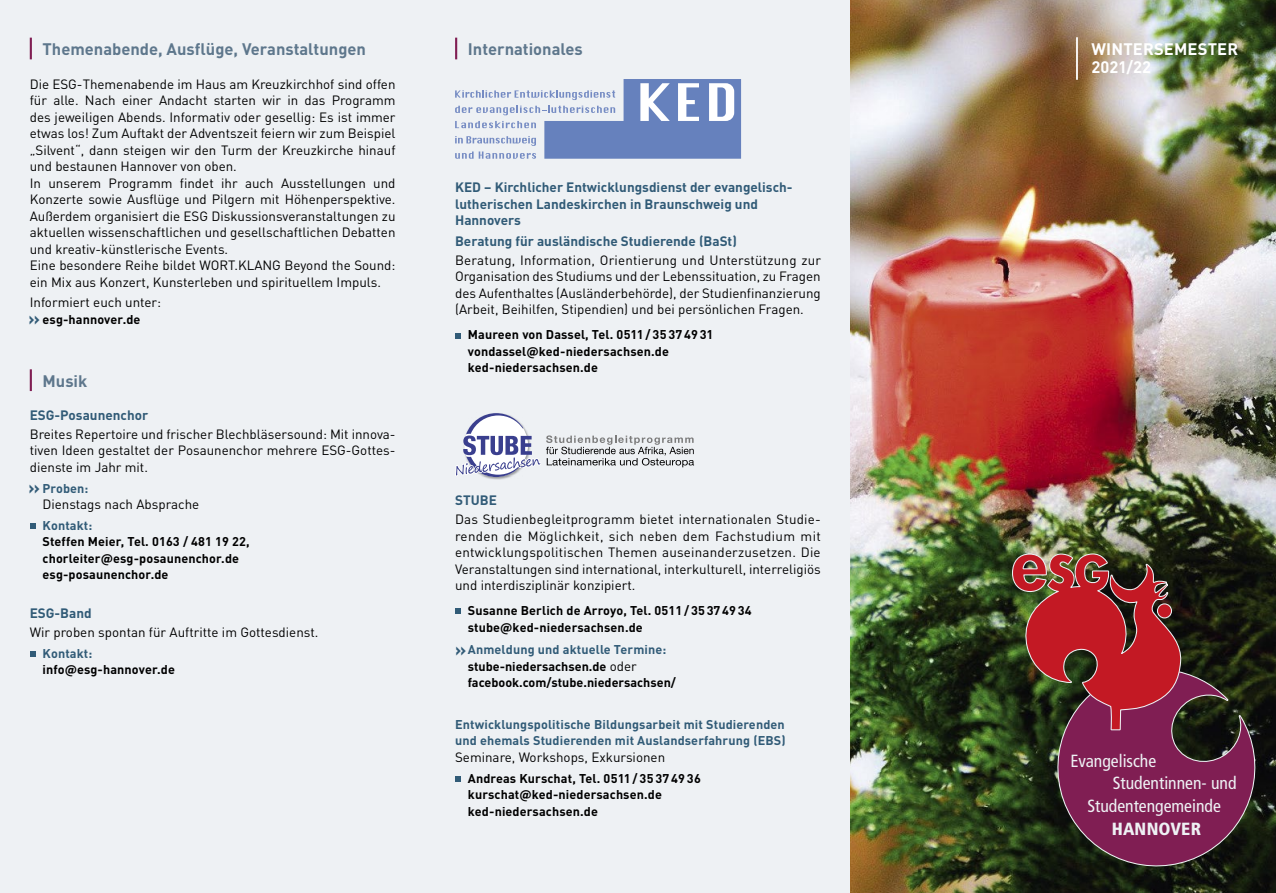
<style>
.page{position:relative;width:1276px;height:893px;background:#fff}
.page>*{position:absolute;margin:0;border:0;box-sizing:border-box;transform-origin:0 0}
.t1{font:condensed 17.55px "Frutiger LT Std";color:#eef1f4}
.t2{font:900 condensed 17.55px "Frutiger LT Std";letter-spacing:.01em;color:#eef1f4}
.t3{font:700 16.5px "DINOT";color:#5e778c}
.t4{font:700 16.5px/18px "DINOT";letter-spacing:.01em;color:#fff}
.t5{font:700 13.5px/16.5px "DINOT";color:#315b77}
.t6{font:13.35px/16.5px "DINOT";color:#000;text-align:justify}
.t7{font:700 12.6px/16.5px "DINOT";letter-spacing:.01em;color:#000}
.t8{font:700 12.6px/16.5px "DINOT";letter-spacing:.01em;color:#315b77}
.s1{font-size:18px;color:#315b77}
.s2{font-size:18px}
.s3{color:#315b77}
.s4{font-weight:400;font-size:13.35px}
</style>
<div class="page">
<div style="left:0;top:0;width:850px;height:893px;background:#eef1f4"></div>
<img style="left:850px;top:0;width:426px;height:893px">
<hr style="left:30px;top:369px;width:2px;height:22px;background:#801e53">
<svg style="left:30px;top:523px;width:6px;height:6px"></svg>
<svg style="left:30px;top:651px;width:6px;height:6px"></svg>
<hr style="left:455px;top:38px;width:2px;height:21px;background:#801e53">
<svg style="left:455px;top:79px;width:286px;height:80px"></svg>
<svg style="left:455px;top:333px;width:6px;height:6px"></svg>
<div style="left:463px;top:412px;width:68px;height:67px;background:#000;opacity:.35"></div>
<svg style="left:455px;top:413px;width:239px;height:64px"></svg>
<svg style="left:455px;top:608px;width:6px;height:6px"></svg>
<svg style="left:455px;top:776px;width:6px;height:6px"></svg>
<svg style="left:1044px;top:659px;width:224px;height:221px;background:#41202c"></svg>
<svg style="left:1011px;top:552px;width:170px;height:279px;background:#782a35"></svg>
<hr style="left:1076px;top:37px;width:2px;height:43px;background:#fff">
<hr style="left:30px;top:38px;width:2px;height:21px;background:#801e53">
<p class="t3" style="left:43px;top:38px;width:325px">Themenabende, Ausflüge, Veranstaltungen</p>
<p class="t6" style="left:30px;top:75px;width:367px;text-align:left">Die ESG-Themenabende im Haus am Kreuzkirchhof sind offen für alle. Nach einer Andacht starten wir in das Programm des jeweiligen Abends. Informativ oder gesellig: Es ist immer etwas los! Zum Auftakt der Adventszeit feiern wir zum Beispiel „Silvent“, dann steigen wir den Turm der Kreuzkirche hinauf und bestaunen Hannover von oben.<br>In unserem Programm findet ihr auch Ausstellungen und Konzerte sowie Ausflüge und Pilgern mit Höhenperspektive.<br>Außerdem organisiert die ESG Diskussionsveranstaltungen zu aktuellen wissenschaftlichen und gesellschaftlichen Debatten und kreativ-künstlerische Events.<br>Eine besondere Reihe bildet WORT.KLANG Beyond the Sound: ein Mix aus Konzert, Kunsterleben und spirituellem Impuls.</p>
<p class="t6" style="left:30px;top:294px;width:133px">Informiert euch unter:</p>
<p class="t7" style="left:29px;top:311px;width:113px"><span class="s1">››</span> esg-hannover.de</p>
<p class="t3" style="left:43px;top:370px;width:46px">Musik</p>
<p class="t5" style="left:30px;top:407px;width:120px">ESG-Posaunenchor</p>
<p class="t6" style="left:30px;top:425px;width:367px">Breites Repertoire und frischer Blechbläsersound: Mit innova&shy;tiven Ideen gestaltet der Posaunenchor mehrere ESG-Gottes&shy;dienste im Jahr mit.</p>
<p class="t8" style="left:29px;top:479px;width:61px"><span class="s2">››</span> Proben:</p>
<p class="t6" style="left:43px;top:496px;width:158px">Dienstags nach Absprache</p>
<p class="t8" style="left:43px;top:517px;width:51px">Kontakt:</p>
<p class="t7" style="left:43px;top:533px;width:209px">Steffen Meier, Tel. 0163 / 481 19 22, chorleiter@esg-posaunenchor.de esg-posaunenchor.de</p>
<p class="t5" style="left:30px;top:605px;width:63px">ESG-Band</p>
<p class="t6" style="left:30px;top:623px;width:290px">Wir proben spontan für Auftritte im Gottesdienst.</p>
<p class="t8" style="left:43px;top:644px;width:51px">Kontakt:</p>
<p class="t7" style="left:43px;top:661px;width:134px">info@esg-hannover.de</p>
<p class="t3" style="left:468px;top:38px;width:116px">Internationales</p>
<p class="t5" style="left:455px;top:179px;width:339px">KED – Kirchlicher Entwicklungsdienst der evangelisch&shy;lutherischen Landeskirchen in Braunschweig und<br>Hannovers</p>
<p class="t5" style="left:455px;top:232px;width:283px">Beratung für ausländische Studierende (BaSt)</p>
<p class="t6" style="left:455px;top:251px;width:367px">Beratung, Information, Orientierung und Unterstützung zur Organisation des Studiums und der Lebenssituation, zu Fragen des Aufenthaltes (Ausländerbehörde), der Studienfinanzierung (Arbeit, Beihilfen, Stipendien) und bei persönlichen Fragen.</p>
<p class="t7" style="left:468px;top:326px;width:247px">Maureen von Dassel, Tel. 0511/ 35 37 49 31 vondassel@ked-niedersachsen.de ked-niedersachsen.de</p>
<p class="t5" style="left:455px;top:492px;width:43px">STUBE</p>
<p class="t6" style="left:455px;top:510px;width:367px">Das Studienbegleitprogramm bietet internationalen Studie&shy;renden die Möglichkeit, sich neben dem Fachstudium mit entwicklungspolitischen Themen auseinanderzusetzen. Die Veranstaltungen sind international, interkulturell, interreligiös und interdisziplinär konzipiert.</p>
<p class="t7" style="left:468px;top:602px;width:285px">Susanne Berlich de Arroyo, Tel. 0511/ 35 37 49 34 stube@ked-niedersachsen.de</p>
<p class="t7" style="left:468px;top:641px;width:210px;text-indent:-13px"><span class="s1">››</span><span class="s3">Anmeldung und aktuelle Termine: </span>stube-niedersachsen.de <span class="s4">oder </span>facebook.com/stube.niedersachsen/</p>
<p class="t8" style="left:455px;top:716px;width:332px">Entwicklungspolitische Bildungsarbeit mit Studierenden und ehemals Studierenden mit Auslandserfahrung (EBS)</p>
<p class="t6" style="left:455px;top:748px;width:212px">Seminare, Workshops, Exkursionen</p>
<p class="t7" style="left:468px;top:769px;width:234px">Andreas Kurschat, Tel. 0511/ 35 37 49 36 kurschat@ked-niedersachsen.de ked-niedersachsen.de</p>
<p class="t4" style="left:1091px;top:40px;width:148px">WINTERSEMESTER<br>2021/22</p>
<h1 class="t1" style="left:1070px;top:750px;width:87px">Evangelische</h1>
<h1 class="t1" style="left:1112px;top:773px;width:125px">Studentinnen- und</h1>
<h1 class="t1" style="left:1087px;top:795px;width:135px">Studentengemeinde</h1>
<h1 class="t2" style="left:1111px;top:818px;width:91px">HANNOVER</h1>
</div>
